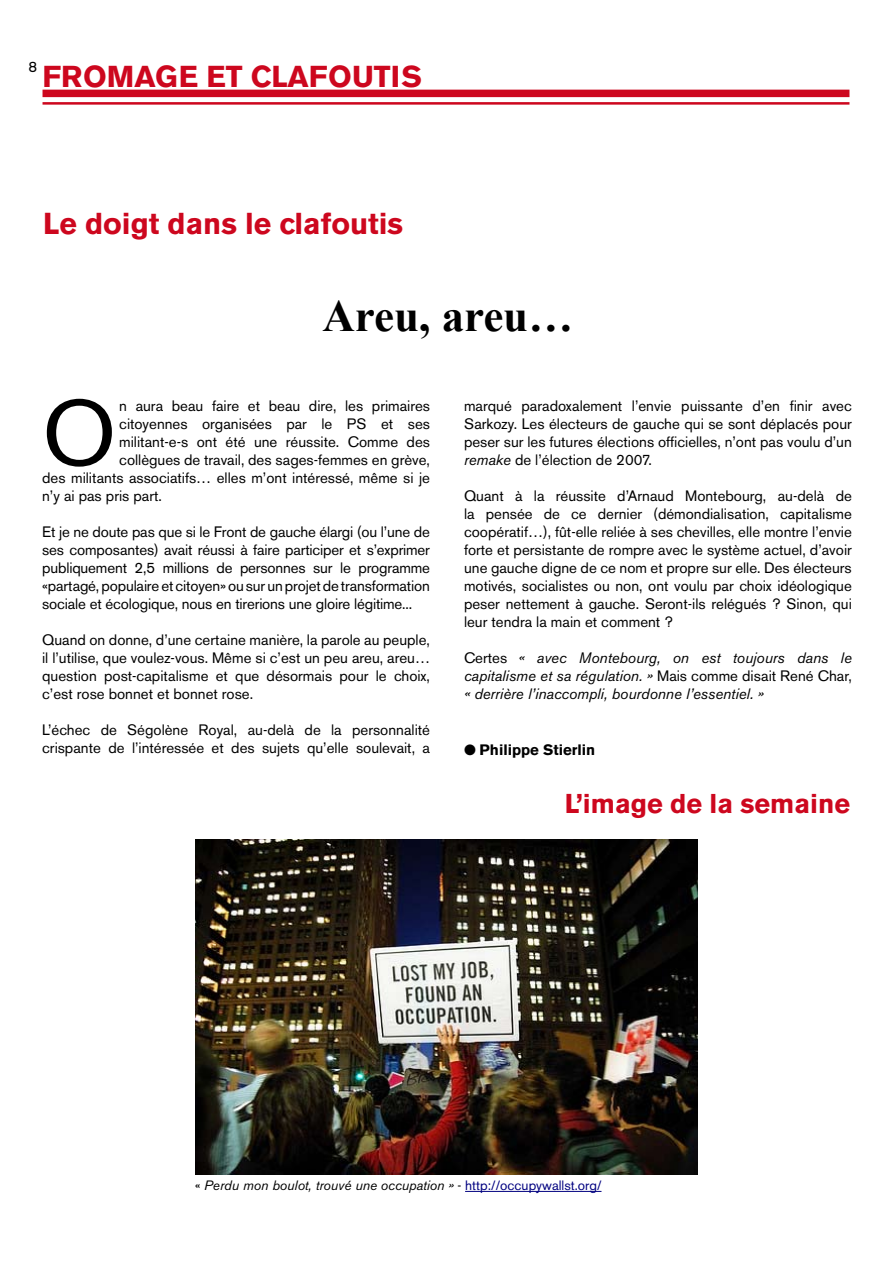
<style>
.page{position:relative;width:893px;height:1263px;background:#fff}
.page>*{position:absolute;margin:0;border:0;box-sizing:border-box;transform-origin:0 0}
.t1{font:91.5px "Akzidenz Grotesk BE";color:#000}
.t2{font:700 45px "Times New Roman";color:#000}
.t3{font:700 30px "Akzidenz Grotesk BE";color:#cd071e}
.t4{font:700 27px "Akzidenz Grotesk BE";color:#cd071e}
.t5{font:15px/18px "Akzidenz Grotesk BE";color:#000;text-align:justify}
.t6{font:italic 15px/18px "Akzidenz Grotesk BE";color:#000;text-align:justify}
.t7{font:700 15px "Akzidenz Grotesk BE";color:#000}
.t8{font:italic 13.5px "Akzidenz Grotesk BE";color:#000}
.s1{font-style:italic}
.s2{font-style:normal}
.s3{font-style:normal;color:#000080}
</style>
<div class="page">
<div style="left:43px;top:90px;width:806px;height:7px;background:#cd071e"></div>
<hr style="left:43px;top:102px;width:806px;height:3px;background:#cd071e">
<hr style="left:465px;top:1191px;width:136px;height:1px;background:#000080">
<img style="left:195px;top:840px;width:503px;height:334px">
<p class="t5" style="left:28px;top:58px;width:10px">8</p>
<h3 class="t3" style="left:43px;top:59px;width:88px">fromage</h3>
<h3 class="t3" style="left:206px;top:59px;width:65px">et cla</h3>
<h3 class="t3" style="left:309px;top:59px;width:61px">foutis</h3>
<h3 class="t3" style="left:43px;top:206px;width:361px">Le doigt dans le clafoutis</h3>
<h2 class="t2" style="left:322px;top:285px;width:252px">Areu, areu…</h2>
<h1 class="t1" style="left:42px;top:379px;width:76px">O</h1>
<p class="t5" style="left:119px;top:397px;width:312px">n aura beau faire et beau dire, les primaires</p>
<p class="t5" style="left:119px;top:415px;width:312px">citoyennes organisées par le PS et ses</p>
<p class="t5" style="left:119px;top:433px;width:312px">militant-e-s ont été une réussite. Comme des</p>
<p class="t5" style="left:119px;top:451px;width:312px">collègues de travail, des sages-femmes en grève,</p>
<p class="t5" style="left:42px;top:469px;width:389px">des militants associatifs… elles m’ont intéressé, même si je</p>
<p class="t5" style="left:42px;top:487px;width:121px">n’y ai pas pris part.</p>
<p class="t5" style="left:42px;top:523px;width:389px">Et je ne doute pas que si le Front de gauche élargi (ou l’une de ses composantes) avait réussi à faire participer et s’exprimer publiquement 2,5 millions de personnes sur le programme «partagé, populaire et citoyen» ou sur un projet de transformation sociale et écologique, nous en tirerions une gloire légitime...</p>
<p class="t5" style="left:42px;top:631px;width:389px">Quand on donne, d’une certaine manière, la parole au peuple, il l’utilise, que voulez-vous. Même si c’est un peu areu, areu… question post-capitalisme et que désormais pour le choix, c’est rose bonnet et bonnet rose.</p>
<p class="t5" style="left:42px;top:721px;width:389px">L’échec de Ségolène Royal, au-delà de la personnalité crispante de l’intéressée et des sujets qu’elle soulevait, a</p>
<p class="t5" style="left:464px;top:397px;width:389px">marqué paradoxalement l’envie puissante d’en finir avec Sarkozy. Les électeurs de gauche qui se sont déplacés pour peser sur les futures élections officielles, n’ont pas voulu d’un <span class="s1">remake</span> de l’élection de 2007.</p>
<p class="t5" style="left:464px;top:487px;width:389px">Quant à la réussite d’Arnaud Montebourg, au-delà de la pensée de ce dernier (démondialisation, capitalisme coopératif…), fût-elle reliée à ses chevilles, elle montre l’envie forte et persistante de rompre avec le système actuel, d’avoir une gauche digne de ce nom et propre sur elle. Des électeurs motivés, socialistes ou non, ont voulu par choix idéologique peser nettement à gauche. Seront-ils relégués ? Sinon, qui leur tendra la main et comment ?</p>
<p class="t6" style="left:464px;top:649px;width:389px"><span class="s2">Certes</span> « avec Montebourg, on est toujours dans le capitalisme et sa régulation. » <span class="s2">Mais comme disait René Char, </span>« derrière l’inaccompli, bourdonne l’essentiel. »</p>
<p class="t7" style="left:464px;top:741px;width:133px">● Philippe Stierlin</p>
<h3 class="t4" style="left:565px;top:788px;width:287px">L’image de la semaine</h3>
<p class="t8" style="left:195px;top:1177px;width:408px"><span class="s2">«</span> Perdu mon boulot, trouvé une occupation » <span class="s2">-</span> <span class="s3">http://occupywallst.org/</span></p>
</div>
